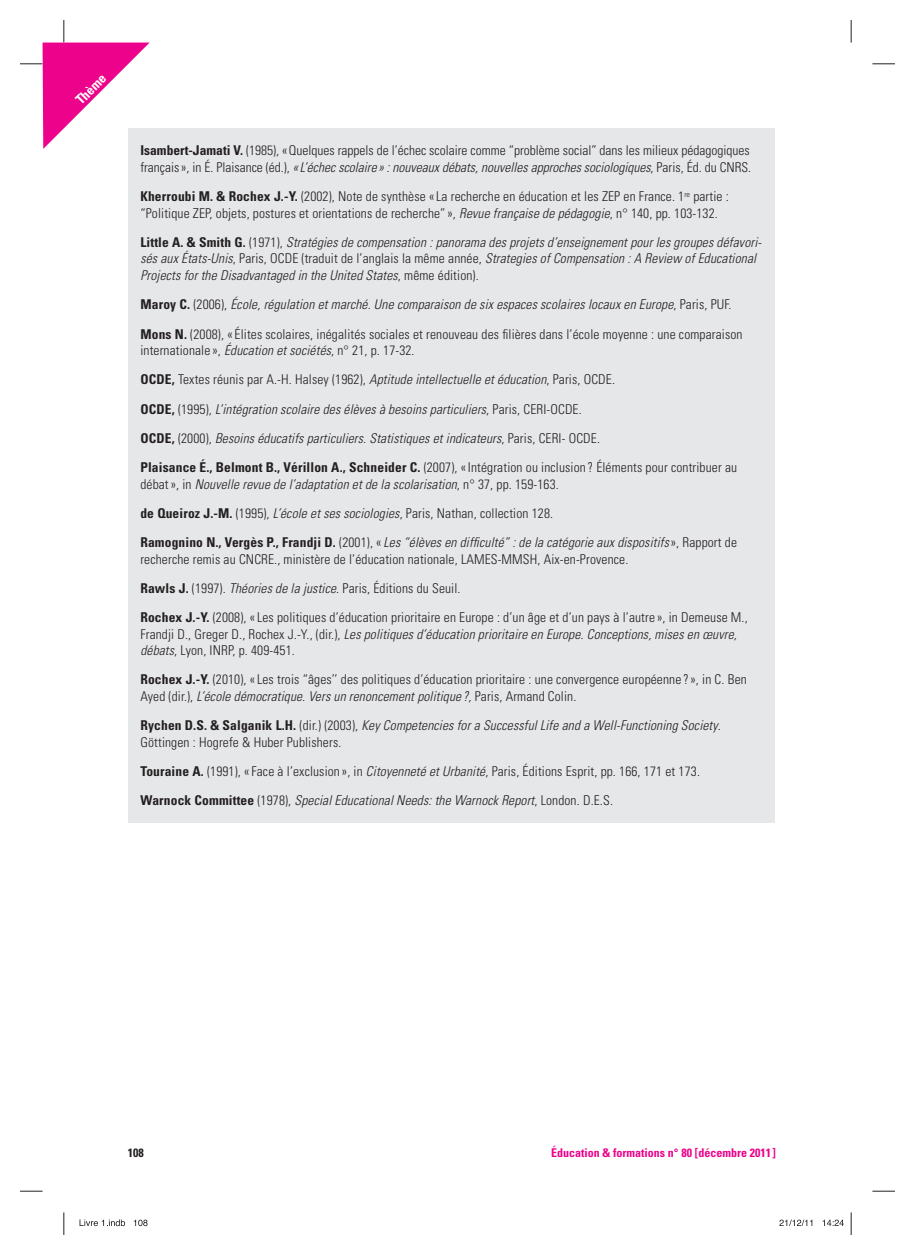
<style>
.page{position:relative;width:915px;height:1255px;background:#fff}
.page>*{position:absolute;margin:0;border:0;box-sizing:border-box;transform-origin:0 0}
.t1{font:300 condensed 13.5px/29.2px "Univers";letter-spacing:.01em;color:#231f20}
.t2{font:italic 300 condensed 13.5px/16.5px "Univers";letter-spacing:.01em;color:#231f20}
.t3{font:700 condensed 13.5px "Univers";color:#fff}
.t4{font:700 condensed 12px "Univers";color:#ed028c}
.t5{font:700 condensed 12px "Univers";color:#231f20}
.s1{font-weight:700}
.s2{font-style:italic}
.s3{font-weight:700;font-style:normal}
.s4{font-style:normal}
</style>
<div class="page">
<div style="left:128px;top:128px;width:646px;height:694px;background:#e6e7e9"></div>
<svg style="left:872px;top:64px;width:22px;height:1px"></svg>
<svg style="left:20px;top:1190px;width:23px;height:1px"></svg>
<svg style="left:872px;top:1190px;width:22px;height:1px"></svg>
<svg style="left:20px;top:20px;width:130px;height:129px"></svg>
<svg style="left:64px;top:1212px;width:1px;height:22px"></svg>
<svg style="left:850px;top:20px;width:1px;height:23px"></svg>
<svg style="left:850px;top:1212px;width:1px;height:22px"></svg>
<svg style="left:79px;top:1219px;width:47px;height:7px"></svg>
<svg style="left:133px;top:1219px;width:15px;height:7px"></svg>
<svg style="left:779px;top:1219px;width:33px;height:7px"></svg>
<svg style="left:822px;top:1219px;width:22px;height:7px"></svg>
<p class="t3" style="left:72px;top:96px;width:38px;rotate:-45deg">Thème</p>
<p class="t1" style="left:140px;top:142px;width:612px;line-height:16.5px"><span class="s1">Isambert-Jamati V.</span> (1985), « Quelques rappels de l’échec scolaire comme “problème social” dans les milieux pédagogiques français », in É. Plaisance (éd.), <span class="s2">« L’échec scolaire » : nouveaux débats, nouvelles approches sociologiques</span>, Paris, Éd. du CNRS.</p>
<p class="t1" style="left:140px;top:188px;width:589px;line-height:16.5px"><span class="s1">Kherroubi M. &amp; Rochex J.-Y.</span> (2002), Note de synthèse « La recherche en éducation et les ZEP en France. 1<sup>re</sup> partie : “Politique ZEP, objets, postures et orientations de recherche” », <span class="s2">Revue française de pédagogie</span>, n° 140, pp. 103-132.</p>
<p class="t2" style="left:140px;top:234px;width:622px"><span class="s3">Little A. &amp; Smith G.</span> <span class="s4">(1971),</span> Stratégies de compensation : panorama des projets d’enseignement pour les groupes défavori&shy;sés aux États-Unis<span class="s4">, Paris, OCDE (traduit de l’anglais la même année,</span> Strategies of Compensation : A Review of Educational<br>Projects for the Disadvantaged in the United States<span class="s4">, même édition).</span></p>
<p class="t1" style="left:140px;top:290px;width:603px"><span class="s1">Maroy C.</span> (2006), <span class="s2">École, régulation et marché. Une comparaison de six espaces scolaires locaux en Europe</span>, Paris, PUF.<br><span class="s1">Mons N.</span> (2008), « Élites scolaires, inégalités sociales et renouveau des filières dans l’école moyenne : une comparaison</p>
<p class="t1" style="left:140px;top:335px;width:598px">internationale », <span class="s2">Éducation et sociétés</span>, n° 21, p. 17-32.<br><span class="s1">OCDE,</span> Textes réunis par A.-H. Halsey (1962), <span class="s2">Aptitude intellectuelle et éducation</span>, Paris, OCDE.<br><span class="s1">OCDE,</span> (1995), <span class="s2">L’intégration scolaire des élèves à besoins particuliers</span>, Paris, CERI-OCDE.<br><span class="s1">OCDE,</span> (2000), <span class="s2">Besoins éducatifs particuliers. Statistiques et indicateurs</span>, Paris, CERI- OCDE.<br><span class="s1">Plaisance É., Belmont B., Vérillon A., Schneider C.</span> (2007), « Intégration ou inclusion ? Éléments pour contribuer au</p>
<p class="t2" style="left:140px;top:469px;width:598px;line-height:29.2px"><span class="s4">débat », in</span> Nouvelle revue de l’adaptation et de la scolarisation<span class="s4">, n° 37, pp. 159-163.<br></span><span class="s3">de Queiroz J.-M.</span> <span class="s4">(1995),</span> L’école et ses sociologies<span class="s4">, Paris, Nathan, collection 128.<br></span><span class="s3">Ramognino N., Vergès P., Frandji D.</span> <span class="s4">(2001), «</span> Les “élèves en difficulté” : de la catégorie aux dispositifs <span class="s4">», Rapport de</span></p>
<p class="t1" style="left:140px;top:544px;width:608px">recherche remis au CNCRE., ministère de l’éducation nationale, LAMES-MMSH, Aix-en-Provence.<br><span class="s1">Rawls J.</span> (1997). <span class="s2">Théories de la justice</span>. Paris, Éditions du Seuil.<br><span class="s1">Rochex J.-Y.</span> (2008), « Les politiques d’éducation prioritaire en Europe : d’un âge et d’un pays à l’autre », in Demeuse M.,</p>
<p class="t2" style="left:140px;top:625px;width:597px"><span class="s4">Frandji D., Greger D., Rochex J.-Y., (dir.),</span> Les politiques d’éducation prioritaire en Europe. Conceptions, mises en œuvre, débats<span class="s4">, Lyon, INRP, p. 409-451.</span></p>
<p class="t1" style="left:140px;top:671px;width:607px;line-height:16.5px"><span class="s1">Rochex J.-Y.</span> (2010), « Les trois “âges’’ des politiques d’éducation prioritaire : une convergence européenne ? », in C. Ben<br>Ayed (dir.), <span class="s2">L’école démocratique. Vers un renoncement politique ?,</span> Paris, Armand Colin.</p>
<p class="t2" style="left:140px;top:717px;width:581px"><span class="s3">Rychen D.S. &amp; Salganik L.H.</span> <span class="s4">(dir.) (2003),</span> Key Competencies for a Successful Life and a Well-Functioning Society<span class="s4">.<br>Göttingen : Hogrefe &amp; Huber Publishers.</span></p>
<p class="t1" style="left:140px;top:756px;width:561px"><span class="s1">Touraine A.</span> (1991), « Face à l’exclusion », in <span class="s2">Citoyenneté et Urbanité</span>, Paris, Éditions Esprit, pp. 166, 171 et 173.<br><span class="s1">Warnock Committee</span> (1978), <span class="s2">Special Educational Needs: the Warnock Report</span>, London. D.E.S.</p>
<p class="t5" style="left:128px;top:1145px;width:17px">108</p>
<p class="t4" style="left:551px;top:1145px;width:226px">Éducation &amp; formations n° 80 [ décembre 2011 ]</p>
</div>
